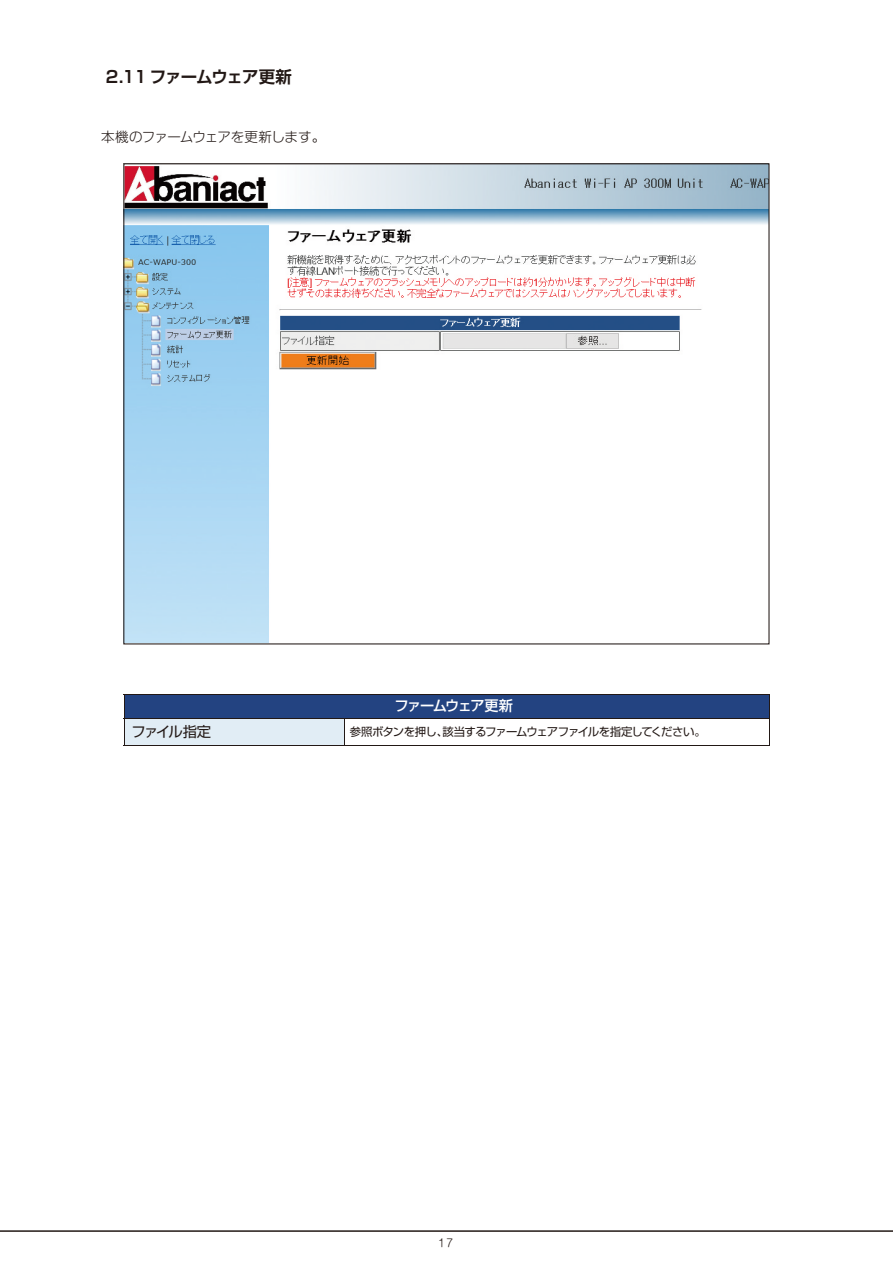
<style>
.page{position:relative;width:893px;height:1263px;background:#fff}
.page>*{position:absolute;margin:0;border:0;box-sizing:border-box;transform-origin:0 0}
.t1{font:700 16.5px "Shin Go Pr 6 N De";letter-spacing:-.065em;color:#221815}
.t2{font:500 14.25px "Shin Go Pr 6 N";letter-spacing:-.11em;color:#fff}
.t3{font:14.25px "Shin Go Pr 6 N";letter-spacing:-.105em;color:#221815}
.t4{font:300 13.5px "Shin M Go Pr 6 N";letter-spacing:-.035em;color:#221815}
.t5{font:11.4px "Shin Go Pr 6 N";letter-spacing:-.08em;color:#221815}
.t6{font:300 10.8px "Shin M Go Pr 6 N";color:#221815}
</style>
<div class="page">
<hr style="left:0;top:1230px;width:893px;height:2px;background:#221815">
<img style="left:125px;top:165px;width:642px;height:477px">
<div style="left:124px;top:694px;width:645px;height:25px;background:#234381"></div>
<div style="left:124px;top:719px;width:221px;height:26px;background:#e1edf5"></div>
<hr style="left:124px;top:694px;width:1px;height:52px;background:#221815">
<hr style="left:769px;top:694px;width:1px;height:52px;background:#221815">
<hr style="left:124px;top:694px;width:645px;height:1px;background:#221815">
<hr style="left:124px;top:718px;width:645px;height:1px;background:#221815">
<hr style="left:124px;top:745px;width:645px;height:1px;background:#221815">
<h1 class="t1" style="left:104px;top:63px;width:190px">２.１１ファームウェア更新</h1>
<p class="t4" style="left:101px;top:126px;width:226px">本機のファームウェアを更新します。</p>
<p class="t2" style="left:395px;top:694px;width:120px">ファームウェア更新</p>
<p class="t3" style="left:131px;top:720px;width:81px">ファイル指定</p>
<p class="t5" style="left:350px;top:722px;width:358px">参照ボタンを押し、該当するファームウェアファイルを指定してください。</p>
<p class="t6" style="left:439px;top:1234px;width:16px">17</p>
</div>
